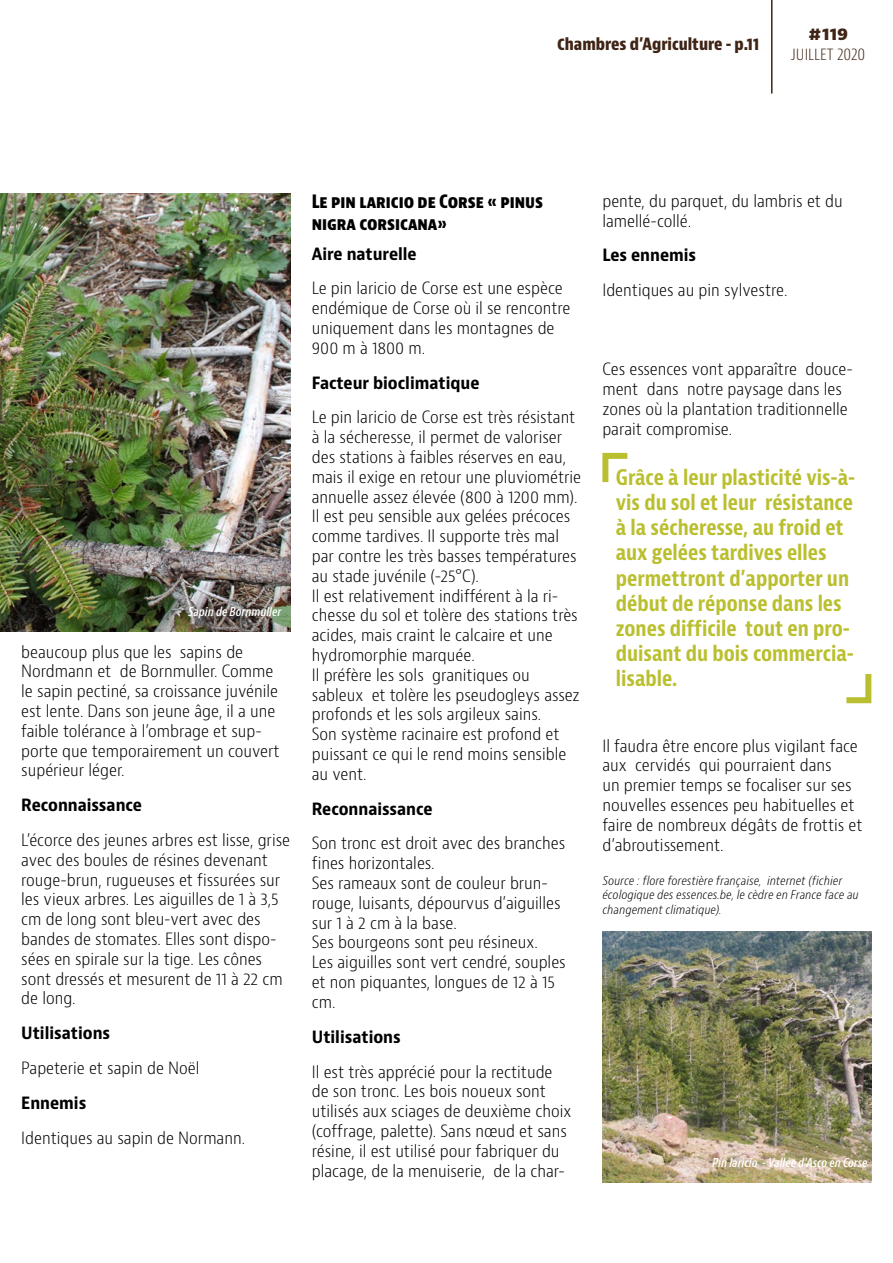
<style>
.page{position:relative;width:893px;height:1263px;background:#fff}
.page>*{position:absolute;margin:0;border:0;box-sizing:border-box;transform-origin:0 0}
.t1{font:700 condensed 21px/25.2px "Bernina Sans";color:#babf2f}
.t2{font:700 condensed 18px/21.6px "Bernino Sans";color:#000}
.t3{font:300 condensed 16.5px/19.8px "Bernino Sans";color:#000}
.t4{font:700 condensed 16.5px "Bernino Sans";color:#000}
.t5{font:700 condensed 16.5px "Bernino Sans";color:#402516}
.t6{font:300 condensed 16.5px "Bernino Sans";color:#402516}
.t7{font:800 16.5px "Bernino Sans";color:#402516}
.t8{font:italic 300 condensed 12px/14.4px "Bernino Sans";color:#000}
.t9{font:italic 600 condensed 12px "Bernino Sans";color:#fff}
</style>
<div class="page">
<hr style="left:771px;top:0;width:1px;height:94px;background:#402516">
<svg style="left:602px;top:452px;width:26px;height:31px"></svg>
<svg style="left:846px;top:674px;width:26px;height:30px"></svg>
<img style="left:0;top:193px;width:291px;height:438px">
<img style="left:602px;top:932px;width:270px;height:250px">
<p class="t5" style="left:557px;top:34px;width:204px">Chambres d’Agriculture - p.11</p>
<p class="t7" style="left:808px;top:23px;width:42px">#119</p>
<p class="t6" style="left:791px;top:44px;width:76px">JUILLET 2020</p>
<p class="t9" style="left:188px;top:605px;width:94px">Sapin de Bornmuller</p>
<p class="t3" style="left:21px;top:642px;width:260px">beaucoup plus que les sapins de Nordmann et de Bornmuller. Comme le sapin pectiné, sa croissance juvénile est lente. Dans son jeune âge, il a une faible tolérance à l’ombrage et sup&shy;porte que temporairement un couvert supérieur léger.</p>
<p class="t4" style="left:21px;top:795px;width:122px">Reconnaissance</p>
<p class="t3" style="left:21px;top:830px;width:270px">L’écorce des jeunes arbres est lisse, grise avec des boules de résines devenant rouge-brun, rugueuses et fissurées sur les vieux arbres. Les aiguilles de 1 à 3,5 cm de long sont bleu-vert avec des bandes de stomates. Elles sont dispo&shy;sées en spirale sur la tige. Les cônes sont dressés et mesurent de 11 à 22 cm de long.</p>
<p class="t4" style="left:21px;top:1023px;width:90px">Utilisations</p>
<p class="t3" style="left:21px;top:1058px;width:180px">Papeterie et sapin de Noël</p>
<p class="t4" style="left:21px;top:1092px;width:67px">Ennemis</p>
<p class="t3" style="left:21px;top:1128px;width:225px">Identiques au sapin de Normann.</p>
<p class="t2" style="left:312px;top:191px;width:233px">Le pin laricio de Corse « pinus nigra corsicana»</p>
<p class="t4" style="left:312px;top:243px;width:106px">Aire naturelle</p>
<p class="t3" style="left:312px;top:279px;width:260px">Le pin laricio de Corse est une espèce endémique de Corse où il se rencontre uniquement dans les montagnes de<br>900 m à 1800 m.</p>
<p class="t4" style="left:312px;top:372px;width:169px">Facteur bioclimatique</p>
<p class="t3" style="left:312px;top:408px;width:271px">Le pin laricio de Corse est très résistant à la sécheresse, il permet de valoriser des stations à faibles réserves en eau, mais il exige en retour une pluviométrie annuelle assez élevée (800 à 1200 mm).<br>Il est peu sensible aux gelées précoces comme tardives. Il supporte très mal par contre les très basses températures au stade juvénile (-25°C).<br>Il est relativement indifférent à la ri&shy;chesse du sol et tolère des stations très acides, mais craint le calcaire et une hydromorphie marquée.<br>Il préfère les sols granitiques ou sableux et tolère les pseudogleys assez profonds et les sols argileux sains.<br>Son système racinaire est profond et puissant ce qui le rend moins sensible au vent.</p>
<p class="t4" style="left:312px;top:798px;width:122px">Reconnaissance</p>
<p class="t3" style="left:312px;top:834px;width:255px">Son tronc est droit avec des branches fines horizontales.<br>Ses rameaux sont de couleur brun&shy;rouge, luisants, dépourvus d’aiguilles sur 1 à 2 cm à la base.<br>Ses bourgeons sont peu résineux.<br>Les aiguilles sont vert cendré, souples et non piquantes, longues de 12 à 15 cm.</p>
<p class="t4" style="left:312px;top:1026px;width:90px">Utilisations</p>
<p class="t3" style="left:312px;top:1062px;width:261px">Il est très apprécié pour la rectitude de son tronc. Les bois noueux sont utilisés aux sciages de deuxième choix (coffrage, palette). Sans nœud et sans résine, il est utilisé pour fabriquer du placage, de la menuiserie, de la char-</p>
<p class="t3" style="left:602px;top:191px;width:242px">pente, du parquet, du lambris et du lamellé-collé.</p>
<p class="t4" style="left:602px;top:245px;width:95px">Les ennemis</p>
<p class="t3" style="left:602px;top:281px;width:187px">Identiques au pin sylvestre.</p>
<p class="t3" style="left:602px;top:360px;width:252px">Ces essences vont apparaître douce&shy;ment dans notre paysage dans les zones où la plantation traditionnelle parait compromise.</p>
<p class="t1" style="left:616px;top:465px;width:241px">Grâce à leur plasticité vis-à&shy;vis du sol et leur résistance à la sécheresse, au froid et aux gelées tardives elles permettront d’apporter un début de réponse dans les zones difficile tout en pro&shy;duisant du bois commercia&shy;lisable.</p>
<p class="t3" style="left:602px;top:736px;width:262px">Il faudra être encore plus vigilant face aux cervidés qui pourraient dans<br>un premier temps se focaliser sur ses nouvelles essences peu habituelles et faire de nombreux dégâts de frottis et d’abroutissement.</p>
<p class="t8" style="left:602px;top:874px;width:258px">Source : flore forestière française, internet (fichier écologique des essences.be, le cèdre en France face au changement climatique).</p>
<p class="t9" style="left:712px;top:1155px;width:157px">Pin laricio - Vallée d’Asco en Corse</p>
</div>
